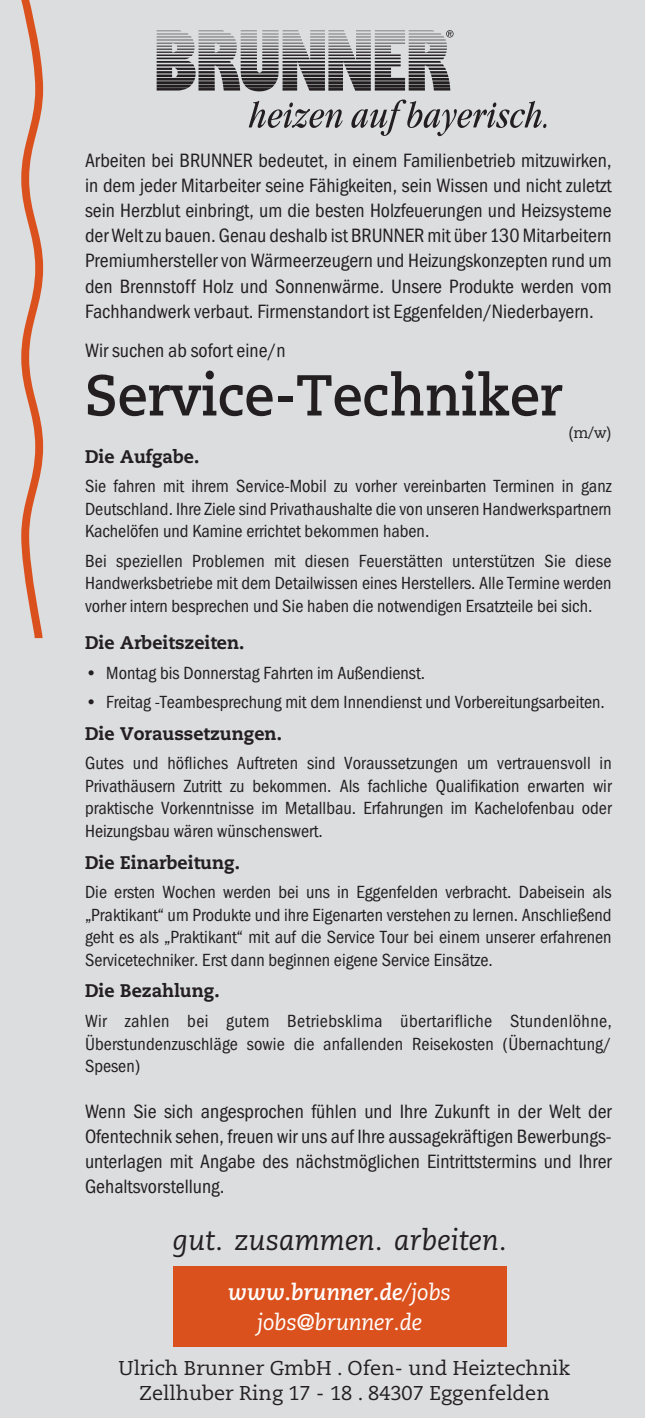
<style>
.page{position:relative;width:645px;height:1418px;background:#fff}
.page>*{position:absolute;margin:0;border:0;box-sizing:border-box;transform-origin:0 0}
.t1{font:700 57.5px "PMN Caecilia LTCE";color:#231f20;scale:.93 1}
.t2{font:italic 28.75px "PMN Caecilia LTCE";color:#231f20}
.t3{font:italic 22.5px/30px "PMN Caecilia LTCE";letter-spacing:-.01em;color:#fff;text-align:center}
.t4{font:condensed 20px/25px "Franklin Got Itc TCE";color:#231f20;text-align:justify}
.t5{font:20px/25px "PMN Caecilia LTCE";color:#231f20;text-align:center}
.t6{font:condensed 18.25px/22.5px "Franklin Got Itc TCE";color:#231f20;text-align:justify}
.t7{font:800 18.25px "PMN Caecilia LTCE";color:#231f20}
.t8{font:15px "PMN Caecilia LTCE";color:#231f20}
.s1{font-weight:700}
</style>
<div class="page">
<div style="left:0;top:0;width:645px;height:1417px;background:#dcdddf"></div>
<div style="left:173px;top:1265px;width:333px;height:81px;background:#da511d"></div>
<svg style="left:157px;top:30px;width:296px;height:62px"></svg>
<svg style="left:249px;top:100px;width:297px;height:36px"></svg>
<svg style="left:21px;top:0;width:22px;height:638px"></svg>
<p class="t4" style="left:85px;top:148px;width:528px">Arbeiten bei BRUNNER bedeutet, in einem Familienbetrieb mitzuwirken, in dem jeder Mitarbeiter seine Fähigkeiten, sein Wissen und nicht zuletzt sein Herzblut einbringt, um die besten Holzfeuerungen und Heizsysteme der Welt zu bauen. Genau deshalb ist BRUNNER mit über 130 Mitarbeitern Premiumhersteller von Wärmeerzeugern und Heizungskonzepten rund um den Brennstoff Holz und Sonnenwärme. Unsere Produkte werden vom Fachhandwerk verbaut. Firmenstandort ist Eggenfelden/Niederbayern.</p>
<p class="t4" style="left:85px;top:338px;width:202px">Wir suchen ab sofort eine/n</p>
<h1 class="t1" style="left:85px;top:361px;width:515px">Service-Techniker</h1>
<p class="t8" style="left:569px;top:424px;width:45px">(m/w)</p>
<p class="t7" style="left:85px;top:445px;width:116px">Die Aufgabe.</p>
<p class="t6" style="left:85px;top:475px;width:528px">Sie fahren mit ihrem Service-Mobil zu vorher vereinbarten Terminen in ganz Deutschland. Ihre Ziele sind Privathaushalte die von unseren Handwerkspartnern Kachelöfen und Kamine errichtet bekommen haben.</p>
<p class="t6" style="left:85px;top:549px;width:528px">Bei speziellen Problemen mit diesen Feuerstätten unterstützen Sie diese Handwerksbetriebe mit dem Detailwissen eines Herstellers. Alle Termine werden vorher intern besprechen und Sie haben die notwendigen Ersatzteile bei sich.</p>
<p class="t7" style="left:85px;top:631px;width:161px">Die Arbeitszeiten.</p>
<p class="t6" style="left:85px;top:661px;width:342px">• Montag bis Donnerstag Fahrten im Außendienst.</p>
<p class="t6" style="left:85px;top:691px;width:521px">• Freitag -Teambesprechung mit dem Innendienst und Vorbereitungsarbeiten.</p>
<p class="t7" style="left:85px;top:722px;width:198px">Die Voraussetzungen.</p>
<p class="t6" style="left:85px;top:752px;width:528px">Gutes und höfliches Auftreten sind Voraussetzungen um vertrauensvoll in Privathäusern Zutritt zu bekommen. Als fachliche Qualifikation erwarten wir praktische Vorkenntnisse im Metallbau. Erfahrungen im Kachelofenbau oder Heizungsbau wären wünschenswert.</p>
<p class="t7" style="left:85px;top:851px;width:156px">Die Einarbeitung.</p>
<p class="t6" style="left:85px;top:881px;width:528px">Die ersten Wochen werden bei uns in Eggenfelden verbracht. Dabeisein als „Praktikant“ um Produkte und ihre Eigenarten verstehen zu lernen. Anschließend geht es als „Praktikant“ mit auf die Service Tour bei einem unserer erfahrenen Servicetechniker. Erst dann beginnen eigene Service Einsätze.</p>
<p class="t7" style="left:85px;top:979px;width:136px">Die Bezahlung.</p>
<p class="t6" style="left:85px;top:1009px;width:528px">Wir zahlen bei gutem Betriebsklima übertarifliche Stundenlöhne, Überstundenzuschläge sowie die anfallenden Reisekosten (Übernachtung/ Spesen)</p>
<p class="t4" style="left:85px;top:1099px;width:528px">Wenn Sie sich angesprochen fühlen und Ihre Zukunft in der Welt der Ofentechnik sehen, freuen wir uns auf Ihre aussagekräftigen Bewerbungs&shy;unterlagen mit Angabe des nächstmöglichen Eintrittstermins und Ihrer Gehaltsvorstellung.</p>
<h2 class="t2" style="left:173px;top:1223px;width:336px">gut. zusammen. arbeiten.</h2>
<p class="t3" style="left:228px;top:1277px;width:225px"><span class="s1">www.brunner.de</span>/jobs jobs@brunner.de</p>
<p class="t5" style="left:119px;top:1356px;width:453px">Ulrich Brunner GmbH . Ofen- und Heiztechnik<br>Zellhuber Ring 17 - 18 . 84307 Eggenfelden</p>
</div>
